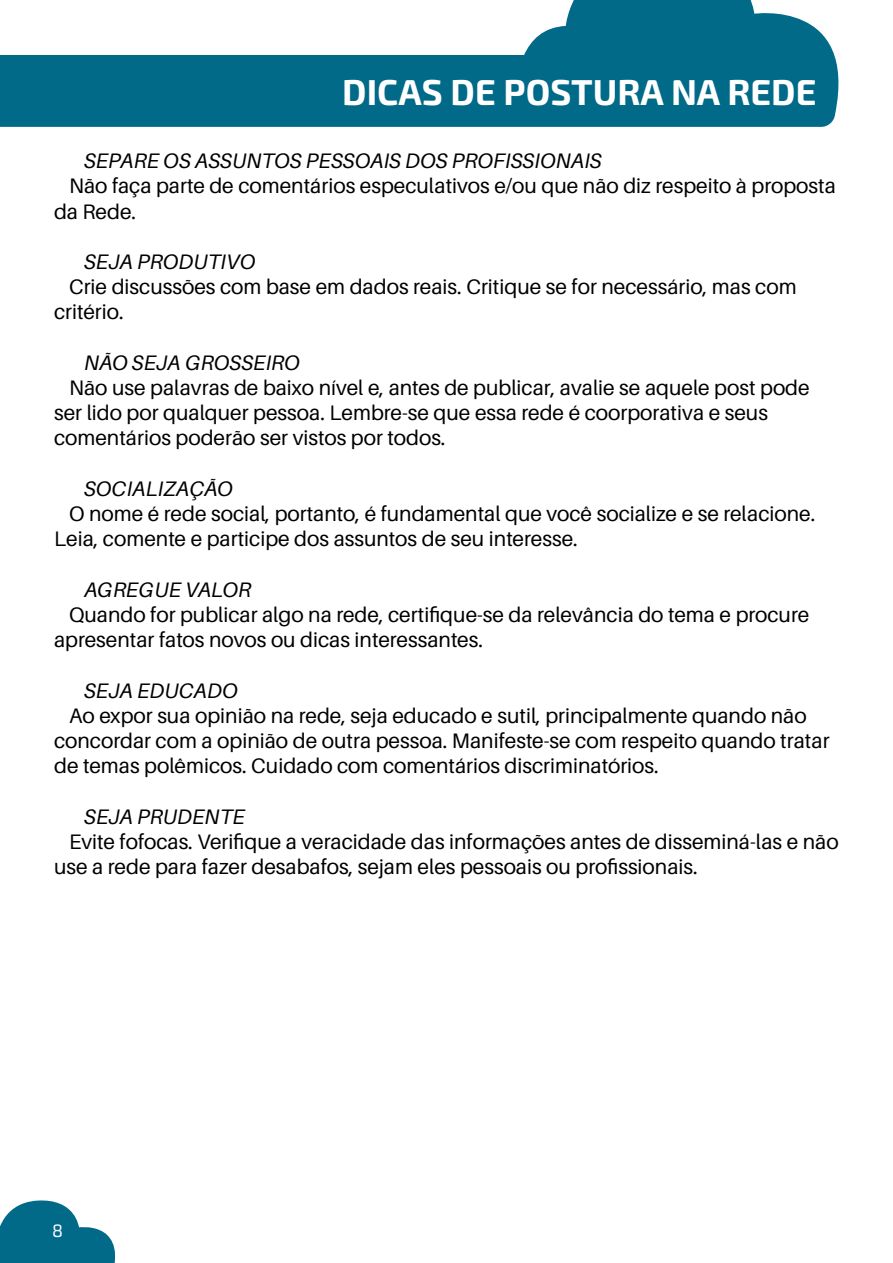
<style>
.page{position:relative;width:893px;height:1263px;background:#fff}
.page>*{position:absolute;margin:0;border:0;box-sizing:border-box;transform-origin:0 0}
.t1{font:700 36px "Exo 2.0";color:#fff}
.t2{font:21px/25.2px "Aileron";color:#000}
.t3{font:italic 21px "Aileron";color:#000}
.t4{font:18px "Exo 2.0";color:#fff}
</style>
<div class="page">
<svg style="left:0;top:1200px;width:115px;height:63px"></svg>
<svg style="left:0;top:0;width:839px;height:127px;fill:#016a89"></svg>
<h1 class="t1" style="left:342px;top:70px;width:476px">DICAS DE POSTURA NA REDE</h1>
<p class="t3" style="left:84px;top:149px;width:519px">SEPARE OS ASSUNTOS PESSOAIS DOS PROFISSIONAIS</p>
<p class="t2" style="left:54px;top:174px;width:783px;text-indent:15px">Não faça parte de comentários especulativos e/ou que não diz respeito à proposta da Rede.</p>
<p class="t3" style="left:84px;top:250px;width:173px">SEJA PRODUTIVO</p>
<p class="t2" style="left:54px;top:275px;width:744px;text-indent:15px">Crie discussões com base em dados reais. Critique se for necessário, mas com critério.</p>
<p class="t3" style="left:84px;top:351px;width:217px">NÃO SEJA GROSSEIRO</p>
<p class="t2" style="left:54px;top:375px;width:757px;text-indent:15px">Não use palavras de baixo nível e, antes de publicar, avalie se aquele post pode ser lido por qualquer pessoa. Lembre-se que essa rede é coorporativa e seus comentários poderão ser vistos por todos.</p>
<p class="t3" style="left:84px;top:477px;width:150px">SOCIALIZAÇÃO</p>
<p class="t2" style="left:54px;top:501px;width:763px;text-indent:15px">O nome é rede social, portanto, é fundamental que você socialize e se relacione.<br>Leia, comente e participe dos assuntos de seu interesse.</p>
<p class="t3" style="left:84px;top:578px;width:169px">AGREGUE VALOR</p>
<p class="t2" style="left:54px;top:602px;width:757px;text-indent:15px">Quando for publicar algo na rede, certifique-se da relevância do tema e procure apresentar fatos novos ou dicas interessantes.</p>
<p class="t3" style="left:84px;top:679px;width:155px">SEJA EDUCADO</p>
<p class="t2" style="left:54px;top:703px;width:777px;text-indent:15px">Ao expor sua opinião na rede, seja educado e sutil, principalmente quando não concordar com a opinião de outra pessoa. Manifeste-se com respeito quando tratar de temas polêmicos. Cuidado com comentários discriminatórios.</p>
<p class="t3" style="left:84px;top:805px;width:162px">SEJA PRUDENTE</p>
<p class="t2" style="left:54px;top:829px;width:786px;text-indent:15px">Evite fofocas. Verifique a veracidade das informações antes de disseminá-las e não use a rede para fazer desabafos, sejam eles pessoais ou profissionais.</p>
<p class="t4" style="left:52px;top:1220px;width:12px">8</p>
</div>
